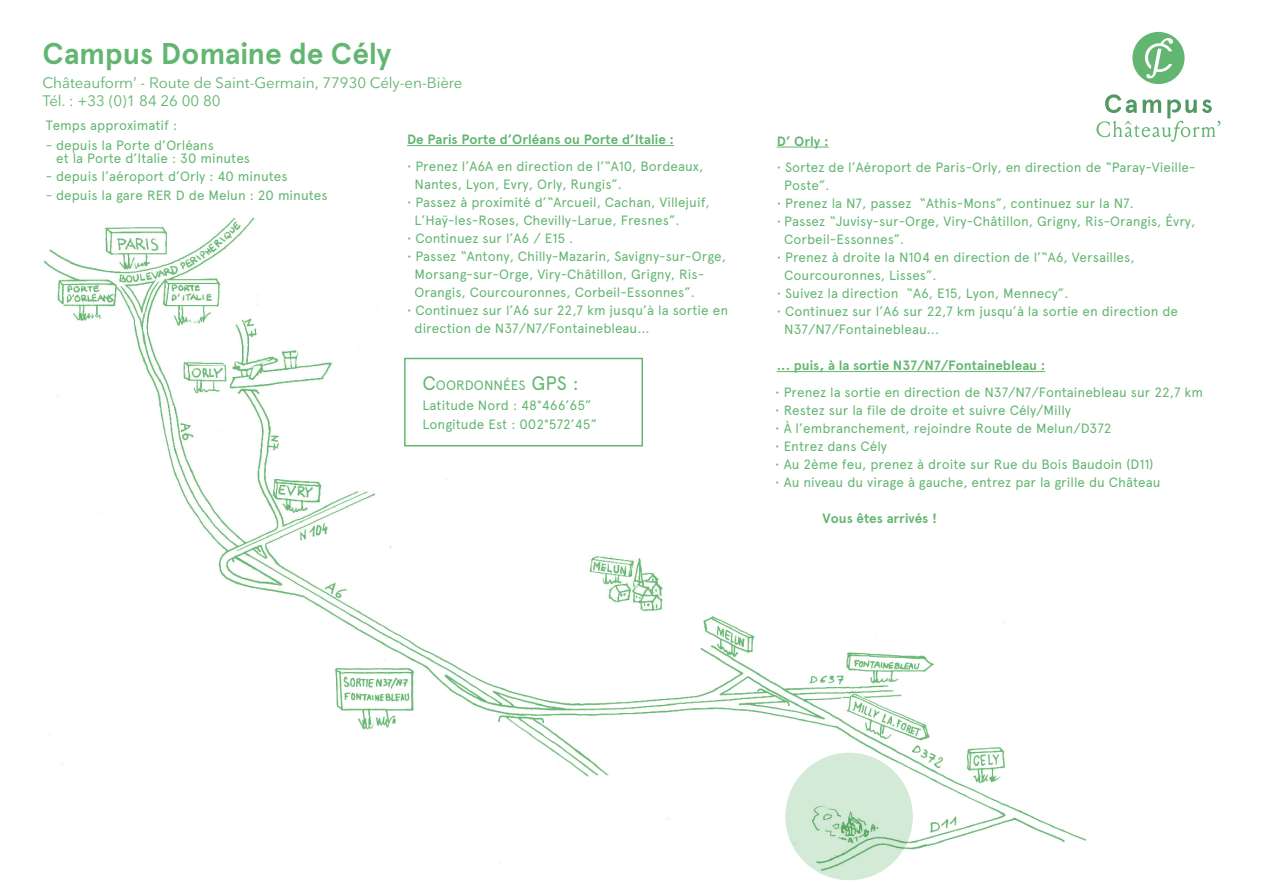
<style>
.page{position:relative;width:1263px;height:893px;background:#fff}
.page>*{position:absolute;margin:0;border:0;box-sizing:border-box;transform-origin:0 0}
.t1{font:700 30px "Apercu";letter-spacing:-.005em;color:#63b671}
.t2{font:15px/18px "Nationale";color:#63b671}
.Satellite-titre{font:13.65px "Apercu";color:#63b671}
.Texte-acces{font:13.5px/18px "Apercu";color:#63b671}
.Satellite_coordonnée{font:13.5px/13.5px "Apercu";color:#63b671}
.Texte-acces-2{font:700 13.5px "Apercu";color:#63b671}
.s1{font-size:19.5px}
</style>
<div class="page">
<img style="left:43px;top:219px;width:1043px;height:661px">
<svg style="left:1096px;top:94px;width:124px;height:48px"></svg>
<svg style="left:1132px;top:32px;width:52px;height:52px"></svg>
<hr style="left:777px;top:147px;width:52px;height:1px;background:#63b671">
<hr style="left:777px;top:371px;width:268px;height:1px;background:#63b671">
<hr style="left:407px;top:145px;width:267px;height:1px;background:#63b671">
<svg style="left:785px;top:753px;width:128px;height:127px;background:#cce6d0"></svg>
<div style="left:404px;top:358px;width:239px;height:88px;border:2px solid #63b671"></div>
<h1 class="t1" style="left:43px;top:35px;width:350px">Campus Domaine de Cély</h1>
<p class="t2" style="left:43px;top:74px;width:421px">Châteauform’ - Route de Saint-Germain, 77930 Cély-en-Bière<br>Tél. : +33 (0)1 84 26 00 80</p>
<p class="Satellite_coordonnée" style="left:46px;top:119px;width:133px">Temps approximatif :</p>
<p class="Satellite_coordonnée" style="left:56px;top:138px;width:195px;text-indent:-10px">- depuis la Porte d’Orléans<br>et la Porte d’Italie : 30 minutes</p>
<p class="Satellite_coordonnée" style="left:46px;top:169px;width:243px">- depuis l’aéroport d’Orly : 40 minutes</p>
<p class="Satellite_coordonnée" style="left:46px;top:188px;width:284px">- depuis la gare RER D de Melun : 20 minutes</p>
<p class="Texte-acces-2" style="left:407px;top:131px;width:269px">De Paris Porte d’Orléans ou Porte d’Italie :</p>
<p class="Texte-acces" style="left:415px;top:157px;width:290px;text-indent:-8px">• Prenez l’A6A en direction de l’“A10, Bordeaux,<br>Nantes, Lyon, Evry, Orly, Rungis”.</p>
<p class="Texte-acces" style="left:415px;top:193px;width:297px;text-indent:-8px">• Passez à proximité d’“Arcueil, Cachan, Villejuif,<br>L’Haÿ-les-Roses, Chevilly-Larue, Fresnes”.</p>
<p class="Texte-acces" style="left:407px;top:229px;width:168px">• Continuez sur l’A6 / E15 .</p>
<p class="Texte-acces" style="left:415px;top:247px;width:313px;text-indent:-8px">• Passez “Antony, Chilly-Mazarin, Savigny-sur-Orge,<br>Morsang-sur-Orge, Viry-Châtillon, Grigny, Ris-<br>Orangis, Courcouronnes, Corbeil-Essonnes”.</p>
<p class="Texte-acces" style="left:415px;top:301px;width:315px;text-indent:-8px">• Continuez sur l’A6 sur 22,7 km jusqu’à la sortie en direction de N37/N7/Fontainebleau...</p>
<p class="Satellite-titre" style="left:423px;top:377px;width:158px"><span class="s1">C</span>OORDONNÉES <span class="s1">GPS :</span></p>
<p class="Satellite_coordonnée" style="left:423px;top:398px;width:170px">Latitude Nord : 48°466’65”</p>
<p class="Satellite_coordonnée" style="left:423px;top:417px;width:176px">Longitude Est : 002°572’45”</p>
<p class="Texte-acces-2" style="left:777px;top:133px;width:53px">D’ Orly :</p>
<p class="Texte-acces" style="left:784px;top:158px;width:413px;text-indent:-8px">• Sortez de l’Aéroport de Paris-Orly, en direction de “Paray-Vieille-<br>Poste”.</p>
<p class="Texte-acces" style="left:777px;top:194px;width:358px">• Prenez la N7, passez “Athis-Mons”, continuez sur la N7.</p>
<p class="Texte-acces" style="left:784px;top:212px;width:413px;text-indent:-8px">• Passez “Juvisy-sur-Orge, Viry-Châtillon, Grigny, Ris-Orangis, Évry,<br>Corbeil-Essonnes”.</p>
<p class="Texte-acces" style="left:784px;top:248px;width:352px;text-indent:-8px">• Prenez à droite la N104 en direction de l’“A6, Versailles,<br>Courcouronnes, Lisses”.</p>
<p class="Texte-acces" style="left:777px;top:284px;width:293px">• Suivez la direction “A6, E15, Lyon, Mennecy”.</p>
<p class="Texte-acces" style="left:784px;top:302px;width:395px;text-indent:-8px">• Continuez sur l’A6 sur 22,7 km jusqu’à la sortie en direction de<br>N37/N7/Fontainebleau...</p>
<p class="Texte-acces-2" style="left:777px;top:357px;width:270px">... puis, à la sortie N37/N7/Fontainebleau :</p>
<p class="Texte-acces" style="left:775px;top:383px;width:429px">• Prenez la sortie en direction de N37/N7/Fontainebleau sur 22,7 km</p>
<p class="Texte-acces" style="left:775px;top:401px;width:297px">• Restez sur la file de droite et suivre Cély/Milly</p>
<p class="Texte-acces" style="left:775px;top:419px;width:338px">• À l’embranchement, rejoindre Route de Melun/D372</p>
<p class="Texte-acces" style="left:775px;top:437px;width:113px">• Entrez dans Cély</p>
<p class="Texte-acces" style="left:775px;top:455px;width:380px">• Au 2ème feu, prenez à droite sur Rue du Bois Baudoin (D11)</p>
<p class="Texte-acces" style="left:775px;top:473px;width:387px">• Au niveau du virage à gauche, entrez par la grille du Château</p>
<p class="Texte-acces-2" style="left:822px;top:510px;width:116px">Vous êtes arrivés !</p>
</div>
